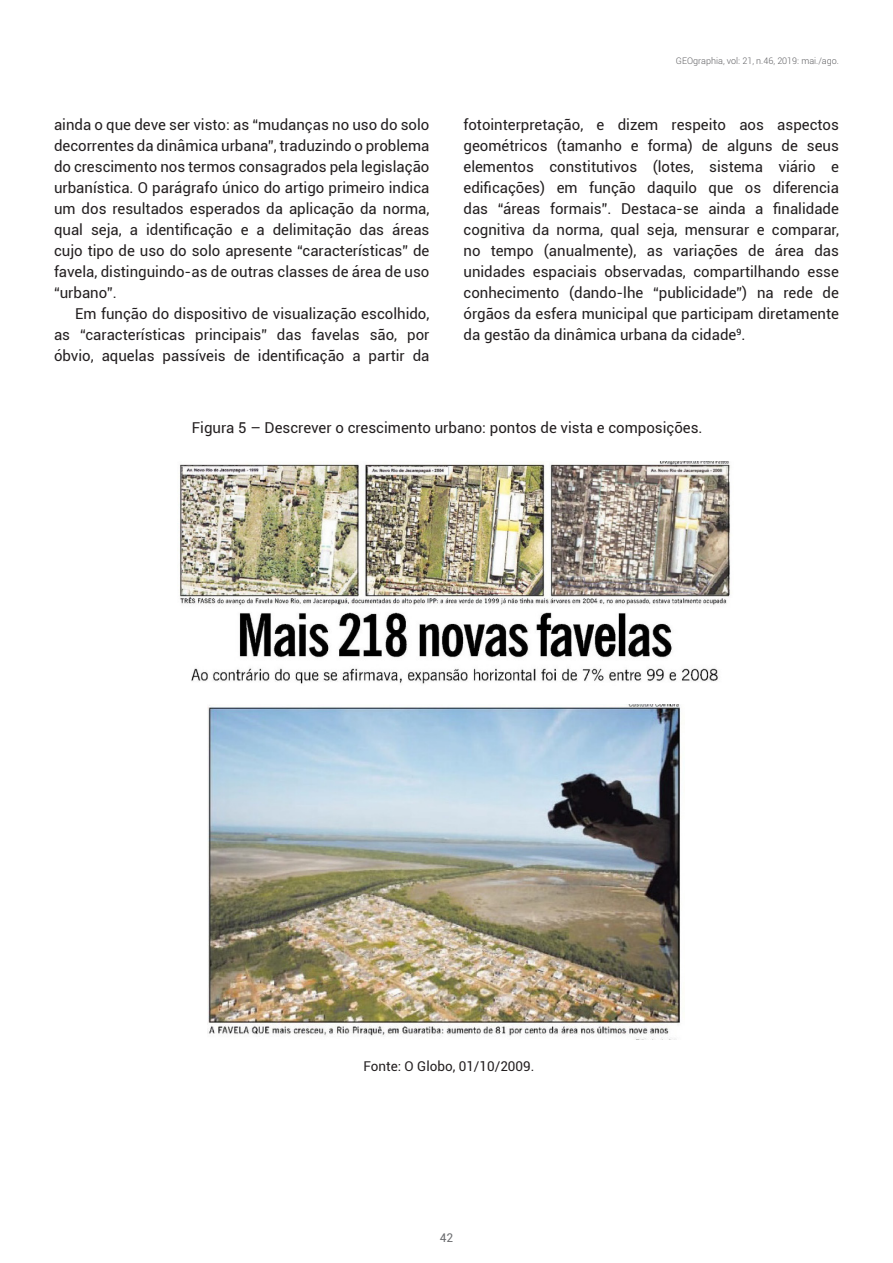
<style>
.page{position:relative;width:893px;height:1263px;background:#fff}
.page>*{position:absolute;margin:0;border:0;box-sizing:border-box;transform-origin:0 0}
.t1{font:15px/21px "Roboto";color:#231f20;text-align:justify}
.t2{font:13.5px "Roboto";color:#231f20}
.t3{font:12px "Roboto";color:#6c6d70}
.t4{font:300 9px "Roboto";color:#5f5f62}
</style>
<div class="page">
<img style="left:180px;top:461px;width:550px;height:223px">
<img style="left:207px;top:705px;width:474px;height:335px">
<p class="t1" style="left:54px;top:114px;width:377px">ainda o que deve ser visto: as “mudanças no uso do solo decorrentes da dinâmica urbana”, traduzindo o problema do crescimento nos termos consagrados pela legislação urbanística. O parágrafo único do artigo primeiro indica um dos resultados esperados da aplicação da norma, qual seja, a identificação e a delimitação das áreas cujo tipo de uso do solo apresente “características” de favela, distinguindo-as de outras classes de área de uso “urbano”.</p>
<p class="t1" style="left:54px;top:303px;width:377px;text-indent:21px">Em função do dispositivo de visualização escolhido, as “características principais” das favelas são, por óbvio, aquelas passíveis de identificação a partir da</p>
<p class="t4" style="left:676px;top:55px;width:164px">GEOgraphia, vol: 21, n.46, 2019: mai./ago.</p>
<p class="t1" style="left:463px;top:114px;width:377px">fotointerpretação, e dizem respeito aos aspectos geométricos (tamanho e forma) de alguns de seus elementos constitutivos (lotes, sistema viário e edificações) em função daquilo que os diferencia das “áreas formais”. Destaca-se ainda a finalidade cognitiva da norma, qual seja, mensurar e comparar, no tempo (anualmente), as variações de área das unidades espaciais observadas, compartilhando esse conhecimento (dando-lhe “publicidade”) na rede de órgãos da esfera municipal que participam diretamente da gestão da dinâmica urbana da cidade<sup>9</sup>.</p>
<p class="t1" style="left:192px;top:417px;width:512px">Figura 5 – Descrever o crescimento urbano: pontos de vista e composições.</p>
<p class="t2" style="left:364px;top:1057px;width:172px">Fonte: O Globo, 01/10/2009.</p>
<p class="t3" style="left:440px;top:1229px;width:15px">42</p>
</div>
